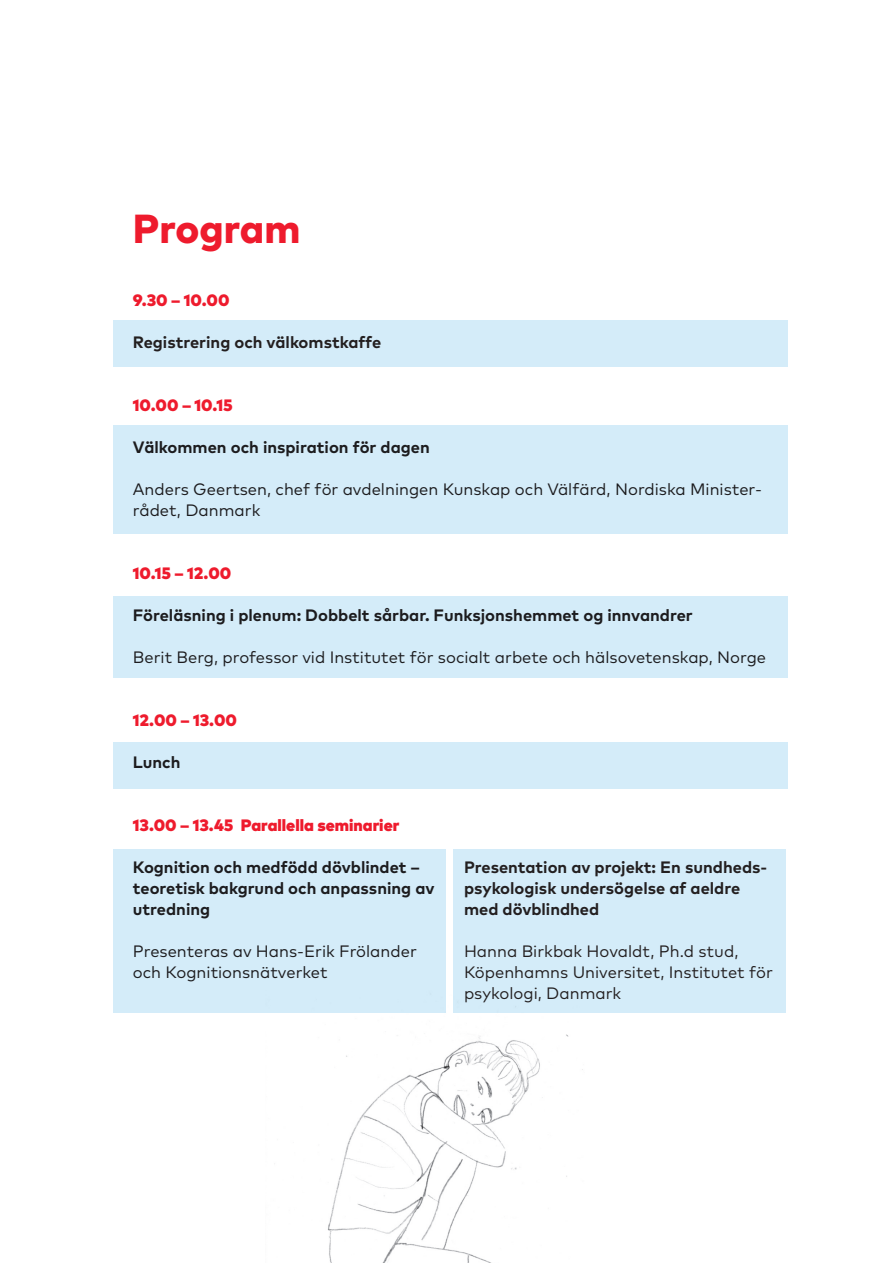
<style>
.page{position:relative;width:893px;height:1263px;background:#fff}
.page>*{position:absolute;margin:0;border:0;box-sizing:border-box;transform-origin:0 0}
.t1{font:800 40.5px "Mark Pro";color:#ee1b2d}
.t2{font:16.5px/21px "Mark Pro";color:#231f20}
.t3{font:700 16.5px/21px "Mark Pro";color:#231f20}
.t4{font:900 16.5px "Mark Pro";color:#ee1b2d}
</style>
<div class="page">
<div style="left:113px;top:321px;width:674px;height:46px;background:#d4ecf9"></div>
<img style="left:265px;top:991px;width:320px;height:272px">
<div style="left:454px;top:849px;width:332px;height:163px;background:#d4ecf9"></div>
<div style="left:113px;top:425px;width:674px;height:108px;background:#d4ecf9"></div>
<div style="left:113px;top:742px;width:674px;height:47px;background:#d4ecf9"></div>
<div style="left:113px;top:849px;width:333px;height:163px;background:#d4ecf9"></div>
<div style="left:113px;top:596px;width:674px;height:82px;background:#d4ecf9"></div>
<p class="t1" style="left:133px;top:198px;width:169px">Program</p>
<p class="t4" style="left:133px;top:287px;width:98px">9.30 – 10.00</p>
<p class="t3" style="left:133px;top:330px;width:250px">Registrering och välkomstkaffe</p>
<p class="t4" style="left:133px;top:392px;width:101px">10.00 – 10.15</p>
<p class="t3" style="left:133px;top:435px;width:298px">Välkommen och inspiration för dagen</p>
<p class="t2" style="left:133px;top:477px;width:631px">Anders Geertsen, chef för avdelningen Kunskap och Välfärd, Nordiska Minister&shy;rådet, Danmark</p>
<p class="t4" style="left:133px;top:560px;width:100px">10.15 – 12.00</p>
<p class="t3" style="left:133px;top:603px;width:561px">Föreläsning i plenum: Dobbelt sårbar. Funksjonshemmet og innvandrer</p>
<p class="t2" style="left:133px;top:645px;width:635px">Berit Berg, professor vid Institutet för socialt arbete och hälsovetenskap, Norge</p>
<p class="t4" style="left:133px;top:707px;width:106px">12.00 – 13.00</p>
<p class="t3" style="left:133px;top:750px;width:49px">Lunch</p>
<p class="t4" style="left:133px;top:812px;width:268px">13.00 – 13.45 Parallella seminarier</p>
<p class="t3" style="left:133px;top:855px;width:303px">Kognition och medfödd dövblindet – teoretisk bakgrund och anpassning av utredning</p>
<p class="t2" style="left:133px;top:939px;width:285px">Presenteras av Hans-Erik Frölander och Kognitionsnätverket</p>
<p class="t3" style="left:464px;top:855px;width:305px">Presentation av projekt: En sundheds&shy;psykologisk undersögelse af aeldre med dövblindhed</p>
<p class="t2" style="left:464px;top:939px;width:310px">Hanna Birkbak Hovaldt, Ph.d stud,<br>Köpenhamns Universitet, Institutet för psykologi, Danmark</p>
</div>
